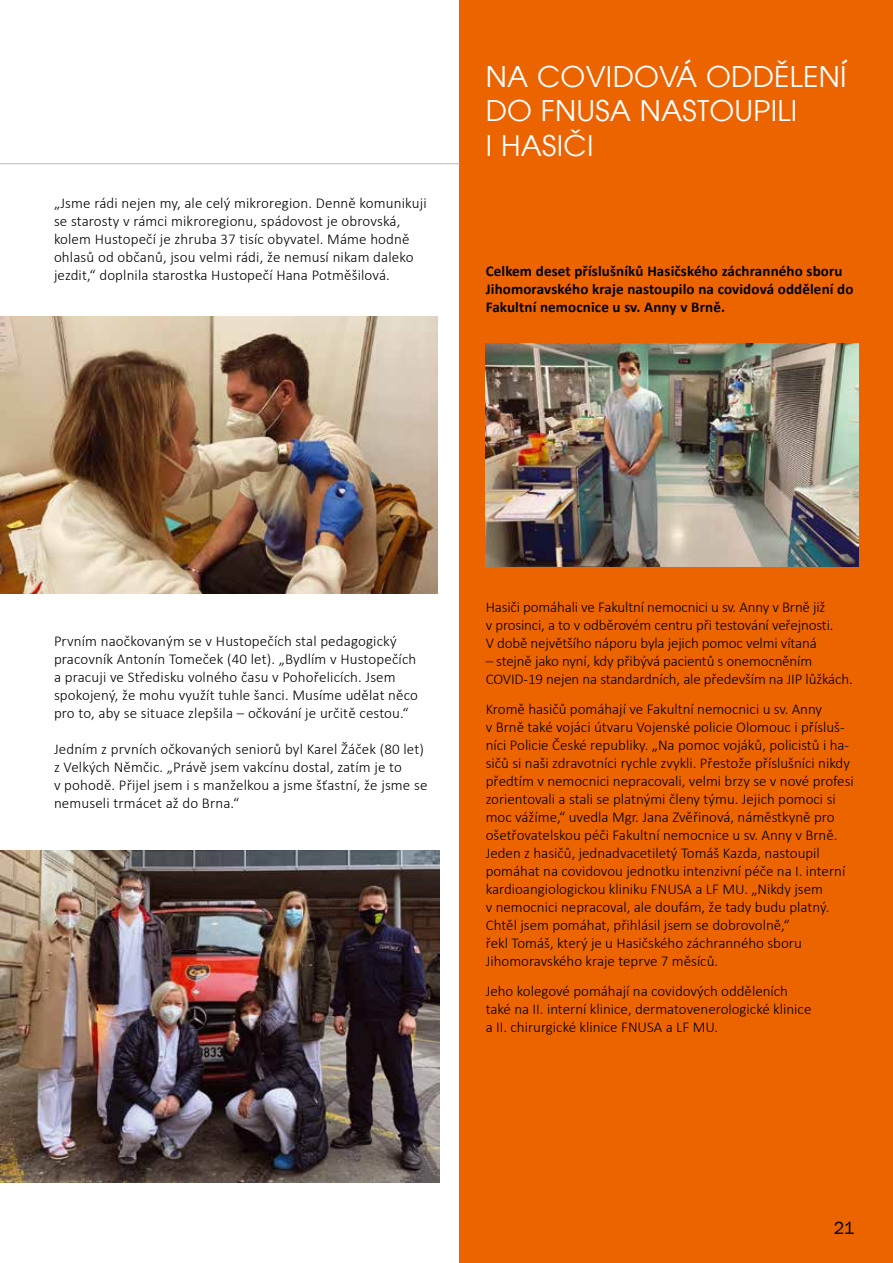
<style>
.page{position:relative;width:893px;height:1263px;background:#fff}
.page>*{position:absolute;margin:0;border:0;box-sizing:border-box;transform-origin:0 0}
.t1{font:28.5px/34.5px "Avalon CE";letter-spacing:.01em;color:#fff}
.t2{font:18px "Franklin Gothic";color:#000}
.t3{font:300 15px/18px "Calibri";color:#000}
.t4{font:700 15px/18px "Calibri";letter-spacing:.01em;color:#000}
</style>
<div class="page">
<div style="left:459px;top:0;width:434px;height:1263px;background:#ec6400"></div>
<hr style="left:0;top:163px;width:459px;height:1px;background:#b8babd">
<img style="left:486px;top:343px;width:373px;height:224px">
<img style="left:0;top:317px;width:438px;height:276px">
<img style="left:0;top:850px;width:440px;height:332px">
<p class="t3" style="left:54px;top:194px;width:374px">„Jsme rádi nejen my, ale celý mikroregion. Denně komunikuji se starosty v rámci mikroregionu, spádovost je obrovská, kolem Hustopečí je zhruba 37 tisíc obyvatel. Máme hodně ohlasů od občanů, jsou velmi rádi, že nemusí nikam daleko jezdit,“ doplnila starostka Hustopečí Hana Potměšilová.</p>
<h1 class="t1" style="left:486px;top:59px;width:73px">NA COVIDOVÁ</h1>
<h1 class="t1" style="left:706px;top:59px;width:19px">ODDĚLENÍ</h1>
<h1 class="t1" style="left:486px;top:94px;width:171px">DO FNUSA NASTOUPILI<br>I HASIČI</h1>
<p class="t4" style="left:486px;top:261px;width:369px">Celkem deset příslušníků Hasičského záchranného sboru<br>Jihomoravského kraje nastoupilo na covidová oddělení do<br>Fakultní nemocnice u sv. Anny v Brně.</p>
<p class="t3" style="left:54px;top:632px;width:365px">Prvním naočkovaným se v Hustopečích stal pedagogický pracovník Antonín Tomeček (40 let). „Bydlím v Hustopečích a pracuji ve Středisku volného času v Pohořelicích. Jsem spokojený, že mohu využít tuhle šanci. Musíme udělat něco pro to, aby se situace zlepšila – očkování je určitě cestou.“</p>
<p class="t3" style="left:54px;top:740px;width:375px">Jedním z prvních očkovaných seniorů byl Karel Žáček (80 let) z Velkých Němčic. „Právě jsem vakcínu dostal, zatím je to<br>v pohodě. Přijel jsem i s manželkou a jsme šťastní, že jsme se nemuseli trmácet až do Brna.“</p>
<p class="t3" style="left:486px;top:598px;width:349px">Hasiči pomáhali ve Fakultní nemocnici u sv. Anny v Brně již v prosinci, a to v odběrovém centru při testování veřejnosti.<br>V době největšího náporu byla jejich pomoc velmi vítaná</p>
<p class="t3" style="left:486px;top:652px;width:368px">– stejně jako nyní, kdy přibývá pacientů s onemocněním<br>COVID-19 nejen na standardních, ale především na JIP lůžkách.</p>
<p class="t3" style="left:486px;top:700px;width:370px">Kromě hasičů pomáhají ve Fakultní nemocnici u sv. Anny<br>v Brně také vojáci útvaru Vojenské policie Olomouc i přísluš&shy;níci Policie České republiky. „Na pomoc vojáků, policistů i ha&shy;sičů si naši zdravotníci rychle zvykli. Přestože příslušníci nikdy předtím v nemocnici nepracovali, velmi brzy se v nové profesi zorientovali a stali se platnými členy týmu. Jejich pomoci si moc vážíme,“ uvedla Mgr. Jana Zvěřinová, náměstkyně pro ošetřovatelskou péči Fakultní nemocnice u sv. Anny v Brně.<br>Jeden z hasičů, jednadvacetiletý Tomáš Kazda, nastoupil pomáhat na covidovou jednotku intenzivní péče na I. interní kardioangiologickou kliniku FNUSA a LF MU. „Nikdy jsem<br>v nemocnici nepracoval, ale doufám, že tady budu platný.<br>Chtěl jsem pomáhat, přihlásil jsem se dobrovolně,“<br>řekl Tomáš, který je u Hasičského záchranného sboru Jihomoravského kraje teprve 7 měsíců.</p>
<p class="t3" style="left:486px;top:982px;width:327px">Jeho kolegové pomáhají na covidových odděleních také na II. interní klinice, dermatovenerologické klinice a II. chirurgické klinice FNUSA a LF MU.</p>
<p class="t2" style="left:834px;top:1217px;width:22px">21</p>
</div>
